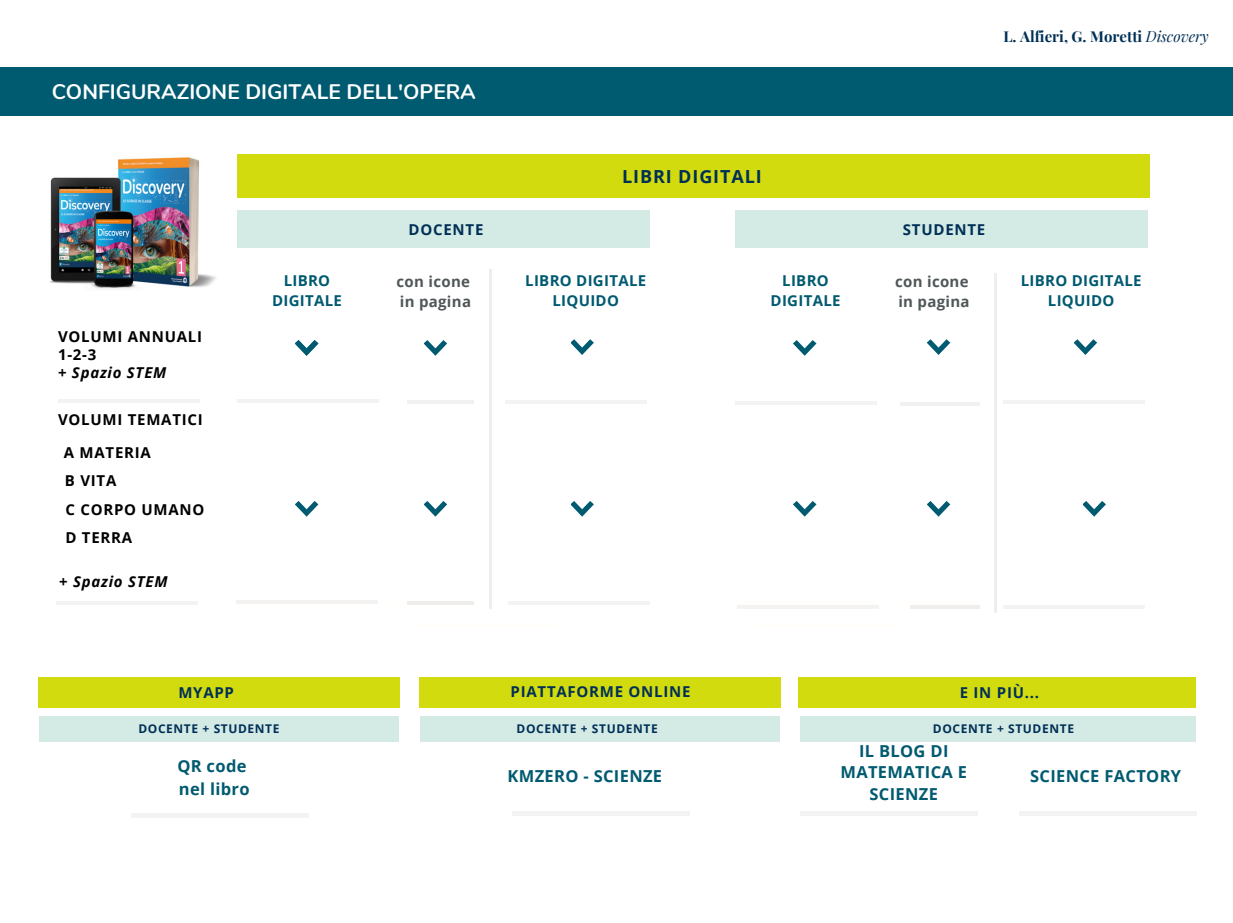
<style>
.page{position:relative;width:1233px;height:923px;background:#fff}
.page>*{position:absolute;margin:0;border:0;box-sizing:border-box;transform-origin:0 0}
.t1{font:700 21px "Nunito";color:#fff}
.t2{font:700 18px "Open Sans";letter-spacing:.05em;color:#003057}
.t3{font:700 16.5px/21.5px "Open Sans";letter-spacing:.02em;color:#005a70;text-align:center}
.t4{font:700 15px/20.2px "Open Sans";letter-spacing:.02em;color:#005a70;text-align:center}
.t5{font:700 15px/18px "Open Sans";letter-spacing:.05em;color:#000}
.t6{font:700 15px "Open Sans";letter-spacing:.05em;color:#003057}
.t7{font:700 15px "Open Sans";letter-spacing:.02em;color:#505759}
.t8{font:700 15px "Playfair Display";color:#003057}
.t9{font:italic 700 15px "Open Sans";letter-spacing:.05em;color:#000}
.t10{font:700 12px "Open Sans";letter-spacing:.05em;color:#003057}
.s1{font-style:normal}
.s2{font-weight:400;font-style:italic}
</style>
<div class="page">
<div style="left:0;top:67px;width:1233px;height:49px;background:#005a70"></div>
<hr style="left:391px;top:601px;width:141px;height:4px;background:#fffefb">
<hr style="left:237px;top:601px;width:141px;height:4px;background:#f3f2f0">
<div style="left:237px;top:210px;width:413px;height:38px;background:#d4eae4"></div>
<div style="left:237px;top:154px;width:912px;height:44px;background:#d2db0e"></div>
<div style="left:39px;top:677px;width:361px;height:30px;background:#d2db0e"></div>
<div style="left:39px;top:715px;width:360px;height:26px;background:#d4eae4"></div>
<div style="left:420px;top:677px;width:361px;height:30px;background:#d2db0e"></div>
<div style="left:420px;top:715px;width:360px;height:26px;background:#d4eae4"></div>
<div style="left:799px;top:677px;width:397px;height:30px;background:#d2db0e"></div>
<div style="left:800px;top:715px;width:396px;height:26px;background:#d4eae4"></div>
<hr style="left:237px;top:399px;width:141px;height:3px;background:#505759">
<hr style="left:236px;top:600px;width:141px;height:3px;background:#505759">
<hr style="left:407px;top:400px;width:141px;height:3px;background:#040304">
<hr style="left:407px;top:601px;width:141px;height:4px;background:#eeedea">
<hr style="left:58px;top:399px;width:142px;height:3px;background:#505759">
<svg style="left:296px;top:340px;width:22px;height:16px"></svg>
<div style="left:474px;top:266px;width:114px;height:411px;background:#fff"></div>
<div style="left:489px;top:269px;width:6px;height:339px;background:#eee"></div>
<div style="left:492px;top:269px;width:6px;height:339px;background:#fff"></div>
<hr style="left:505px;top:400px;width:142px;height:4px;background:#f3f3f3">
<hr style="left:508px;top:601px;width:141px;height:4px;background:#f3f3f3">
<div style="left:131px;top:813px;width:178px;height:5px;background:#f3f3f3"></div>
<div style="left:512px;top:811px;width:178px;height:5px;background:#f3f3f3"></div>
<div style="left:800px;top:811px;width:178px;height:5px;background:#f3f3f3"></div>
<div style="left:1019px;top:811px;width:178px;height:5px;background:#f3f3f3"></div>
<hr style="left:889px;top:601px;width:141px;height:4px;background:#fffefb">
<hr style="left:735px;top:601px;width:141px;height:4px;background:#fffefb">
<div style="left:735px;top:210px;width:413px;height:38px;background:#d4eae4"></div>
<hr style="left:735px;top:401px;width:141px;height:4px;background:#f3f3f3">
<hr style="left:901px;top:402px;width:141px;height:3px;background:#040304">
<svg style="left:794px;top:340px;width:22px;height:16px"></svg>
<hr style="left:910px;top:605px;width:141px;height:3px;background:#040304">
<div style="left:980px;top:266px;width:161px;height:390px;background:#fff"></div>
<hr style="left:1004px;top:400px;width:141px;height:4px;background:#f3f3f3">
<hr style="left:737px;top:605px;width:141px;height:3px;background:#505759">
<hr style="left:1003px;top:605px;width:141px;height:3px;background:#505759">
<svg style="left:424px;top:340px;width:23px;height:16px"></svg>
<svg style="left:571px;top:339px;width:23px;height:16px"></svg>
<svg style="left:928px;top:339px;width:22px;height:16px"></svg>
<svg style="left:1074px;top:339px;width:23px;height:16px"></svg>
<hr style="left:414px;top:624px;width:141px;height:3px;background:#fff2ce">
<hr style="left:758px;top:624px;width:141px;height:3px;background:#fff2ce">
<div style="left:994px;top:273px;width:6px;height:339px;background:#eee"></div>
<div style="left:997px;top:273px;width:6px;height:339px;background:#fff"></div>
<hr style="left:57px;top:601px;width:141px;height:4px;background:#f3f3f3">
<svg style="left:296px;top:501px;width:22px;height:15px"></svg>
<svg style="left:424px;top:501px;width:23px;height:15px"></svg>
<svg style="left:571px;top:501px;width:23px;height:15px"></svg>
<svg style="left:794px;top:501px;width:22px;height:15px"></svg>
<svg style="left:928px;top:501px;width:22px;height:15px"></svg>
<svg style="left:1083px;top:501px;width:23px;height:15px"></svg>
<img style="left:50px;top:157px;width:166px;height:132px">
<p class="t1" style="left:52px;top:77px;width:426px">CONFIGURAZIONE DIGITALE DELL'OPERA</p>
<p class="t5" style="left:58px;top:327px;width:146px">VOLUMI ANNUALI<br>1-2-3</p>
<p class="t9" style="left:58px;top:362px;width:110px"><span class="s1">+</span> Spazio STEM</p>
<p class="t5" style="left:58px;top:410px;width:146px">VOLUMI TEMATICI</p>
<p class="t5" style="left:64px;top:443px;width:89px">A MATERIA</p>
<p class="t5" style="left:65px;top:471px;width:53px">B VITA</p>
<p class="t5" style="left:65px;top:500px;width:141px">C CORPO UMANO</p>
<p class="t5" style="left:65px;top:528px;width:68px">D TERRA</p>
<p class="t9" style="left:59px;top:571px;width:110px"><span class="s1">+</span> Spazio STEM</p>
<p class="t4" style="left:272px;top:270px;width:71px">LIBRO<br>DIGITALE</p>
<p class="t6" style="left:409px;top:219px;width:76px">DOCENTE</p>
<p class="t7" style="left:397px;top:271px;width:75px">con icone</p>
<p class="t7" style="left:400px;top:291px;width:73px">in pagina</p>
<p class="t2" style="left:622px;top:164px;width:141px">LIBRI DIGITALI</p>
<p class="t4" style="left:525px;top:270px;width:122px">LIBRO DIGITALE<br>LIQUIDO</p>
<p class="t4" style="left:771px;top:270px;width:71px">LIBRO<br>DIGITALE</p>
<p class="t8" style="left:1003px;top:26px;width:207px">L. Alfieri, G. Moretti <span class="s2">Discovery</span></p>
<p class="t6" style="left:903px;top:219px;width:84px">STUDENTE</p>
<p class="t7" style="left:895px;top:271px;width:75px">con icone</p>
<p class="t7" style="left:898px;top:291px;width:73px">in pagina</p>
<p class="t4" style="left:1021px;top:270px;width:122px">LIBRO DIGITALE</p>
<p class="t4" style="left:1048px;top:290px;width:68px">LIQUIDO</p>
<p class="t6" style="left:178px;top:682px;width:57px">MYAPP</p>
<p class="t6" style="left:511px;top:681px;width:181px">PIATTAFORME ONLINE</p>
<p class="t10" style="left:138px;top:719px;width:143px">DOCENTE + STUDENTE</p>
<p class="t10" style="left:517px;top:720px;width:143px">DOCENTE + STUDENTE</p>
<p class="t3" style="left:177px;top:755px;width:71px">QR code</p>
<p class="t3" style="left:179px;top:777px;width:72px">nel libro</p>
<p class="t3" style="left:508px;top:764px;width:156px">KMZERO - SCIENZE</p>
<p class="t6" style="left:960px;top:681px;width:81px">E IN PIÙ...</p>
<p class="t10" style="left:933px;top:720px;width:143px">DOCENTE + STUDENTE</p>
<p class="t3" style="left:1030px;top:764px;width:153px">SCIENCE FACTORY</p>
<p class="t3" style="left:840px;top:740px;width:128px">IL BLOG DI<br>MATEMATICA E<br>SCIENZE</p>
</div>
